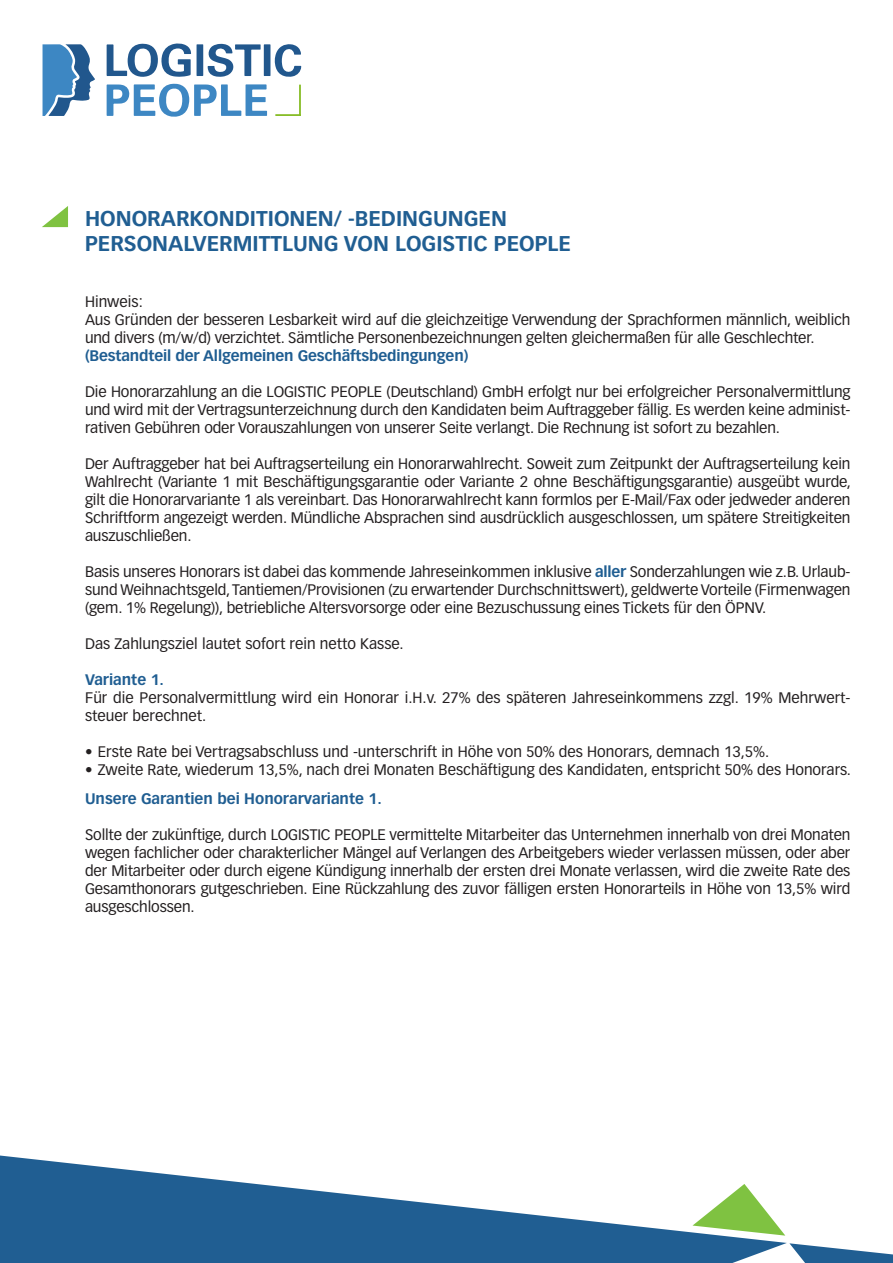
<style>
.page{position:relative;width:893px;height:1263px;background:#fff}
.page>*{position:absolute;margin:0;border:0;box-sizing:border-box;transform-origin:0 0}
.t1{font:700 21px/25.2px "Vectora LT Pro";color:#205e92}
.t2{font:15px/18px "Vectora LT Pro";letter-spacing:-.01em;color:#231f20;text-align:justify}
.t3{font:700 15px "Vectora LT Pro";letter-spacing:-.01em;color:#205e92}
.s1{font-weight:700;color:#205e92}
</style>
<div class="page">
<svg style="left:42px;top:206px;width:26px;height:21px"></svg>
<svg style="left:43px;top:44px;width:52px;height:72px"></svg>
<svg style="left:106px;top:43px;width:195px;height:34px"></svg>
<svg style="left:107px;top:84px;width:160px;height:33px"></svg>
<hr style="left:275px;top:114px;width:26px;height:2px;background:#86bc25">
<hr style="left:299px;top:85px;width:2px;height:31px;background:#86bc25">
<svg style="left:789px;top:1243px;width:104px;height:20px"></svg>
<svg style="left:0;top:1155px;width:787px;height:108px;fill:#205e92"></svg>
<h1 class="t1" style="left:85px;top:206px;width:487px">HONORARKONDITIONEN/ -BEDINGUNGEN<br>PERSONALVERMITTLUNG VON LOGISTIC PEOPLE</h1>
<p class="t2" style="left:85px;top:293px;width:767px;text-align:left">Hinweis:<br>Aus Gründen der besseren Lesbarkeit wird auf die gleichzeitige Verwendung der Sprachformen männlich, weiblich und divers (m/w/d) verzichtet. Sämtliche Personenbezeichnungen gelten gleichermaßen für alle Geschlechter.</p>
<p class="t3" style="left:85px;top:347px;width:385px">(Bestandteil der Allgemeinen Geschäftsbedingungen)</p>
<p class="t2" style="left:85px;top:383px;width:767px">Die Honorarzahlung an die LOGISTIC PEOPLE (Deutschland) GmbH erfolgt nur bei erfolgreicher Personalvermittlung und wird mit der Vertragsunterzeichnung durch den Kandidaten beim Auftraggeber fällig. Es werden keine administ&shy;rativen Gebühren oder Vorauszahlungen von unserer Seite verlangt. Die Rechnung ist sofort zu bezahlen.</p>
<p class="t2" style="left:85px;top:455px;width:767px">Der Auftraggeber hat bei Auftragserteilung ein Honorarwahlrecht. Soweit zum Zeitpunkt der Auftragserteilung kein Wahlrecht (Variante 1 mit Beschäftigungsgarantie oder Variante 2 ohne Beschäftigungsgarantie) ausgeübt wurde, gilt die Honorarvariante 1 als vereinbart. Das Honorarwahlrecht kann formlos per E-Mail/Fax oder jedweder anderen Schriftform angezeigt werden. Mündliche Absprachen sind ausdrücklich ausgeschlossen, um spätere Streitigkeiten auszuschließen.</p>
<p class="t2" style="left:85px;top:563px;width:767px">Basis unseres Honorars ist dabei das kommende Jahreseinkommen inklusive <span class="s1">aller</span> Sonderzahlungen wie z.B. Urlaub&shy;sund Weihnachtsgeld, Tantiemen/Provisionen (zu erwartender Durchschnittswert), geldwerte Vorteile (Firmenwagen (gem. 1% Regelung)), betriebliche Altersvorsorge oder eine Bezuschussung eines Tickets für den ÖPNV.</p>
<p class="t2" style="left:85px;top:635px;width:320px">Das Zahlungsziel lautet sofort rein netto Kasse.</p>
<p class="t3" style="left:85px;top:671px;width:80px">Variante 1.</p>
<p class="t2" style="left:85px;top:689px;width:767px">Für die Personalvermittlung wird ein Honorar i.H.v. 27% des späteren Jahreseinkommens zzgl. 19% Mehrwert&shy;steuer berechnet.</p>
<p class="t2" style="left:85px;top:743px;width:686px">• Erste Rate bei Vertragsabschluss und -unterschrift in Höhe von 50% des Honorars, demnach 13,5%.</p>
<p class="t2" style="left:85px;top:761px;width:767px">• Zweite Rate, wiederum 13,5%, nach drei Monaten Beschäftigung des Kandidaten, entspricht 50% des Honorars.</p>
<p class="t3" style="left:85px;top:789px;width:298px">Unsere Garantien bei Honorarvariante 1.</p>
<p class="t2" style="left:85px;top:826px;width:767px">Sollte der zukünftige, durch LOGISTIC PEOPLE vermittelte Mitarbeiter das Unternehmen innerhalb von drei Monaten wegen fachlicher oder charakterlicher Mängel auf Verlangen des Arbeitgebers wieder verlassen müssen, oder aber der Mitarbeiter oder durch eigene Kündigung innerhalb der ersten drei Monate verlassen, wird die zweite Rate des Gesamthonorars gutgeschrieben. Eine Rückzahlung des zuvor fälligen ersten Honorarteils in Höhe von 13,5% wird ausgeschlossen.</p>
</div>
